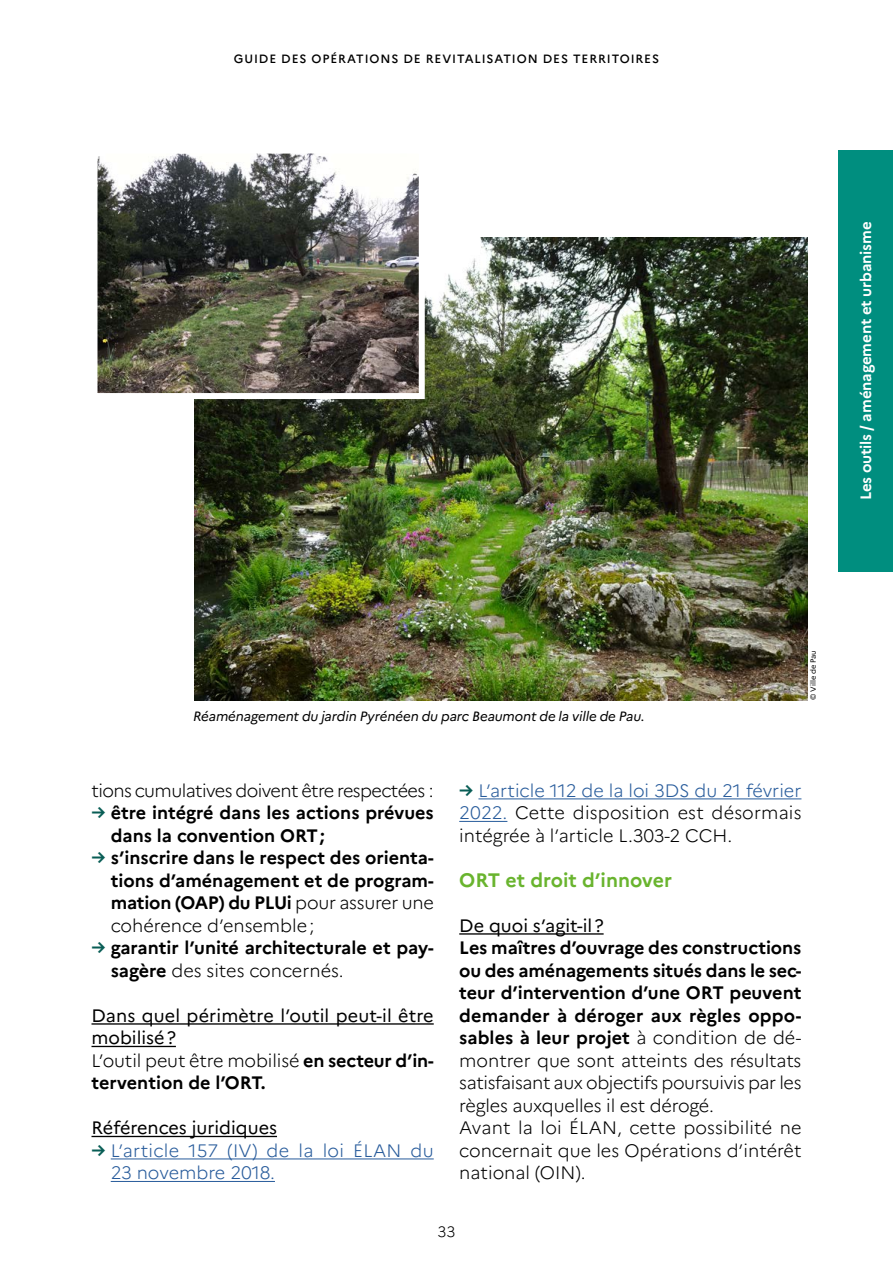
<style>
.page{position:relative;width:893px;height:1263px;background:#fff}
.page>*{position:absolute;margin:0;border:0;box-sizing:border-box;transform-origin:0 0}
.t1{font:700 19.5px "Marianne";color:#69b42e}
.t2{font:300 18px/22.5px "Marianne";letter-spacing:-.01em;color:#000;text-align:justify}
.t3{font:700 18px/22.5px "Marianne";color:#000}
.t4{font:18px/22.5px "Marianne";color:#000}
.t5{font:300 18px/22.5px "Marianne";letter-spacing:.015em;color:#275b9b}
.t6{font:300 18px "Marianne";letter-spacing:-.03em;color:#000}
.t7{font:700 15px "Marianne";letter-spacing:-.005em;color:#fff}
.t8{font:300 15px "Marianne";color:#000}
.t9{font:italic 13.5px "Marianne";letter-spacing:-.01em;color:#000}
.t10{font:500 12px "Marianne";letter-spacing:.075em;color:#000}
.t11{font:7.5px "Marianne";letter-spacing:.01em;color:#000}
.s1{color:#085d55}
.s2{font-weight:300}
.s3{font-weight:700}
.s4{font-weight:700;color:#085d55}
.s5{color:#275b9b}
</style>
<div class="page">
<div style="left:839px;top:151px;width:54px;height:421px;background:#008e7f"></div>
<hr style="left:92px;top:1023px;width:342px;height:2px;background:#000">
<hr style="left:92px;top:1046px;width:84px;height:1px;background:#000">
<hr style="left:92px;top:1136px;width:185px;height:1px;background:#000">
<hr style="left:111px;top:1158px;width:323px;height:1px;background:#275b9b">
<hr style="left:111px;top:1181px;width:164px;height:1px;background:#275b9b">
<hr style="left:478px;top:798px;width:323px;height:1px;background:#275b9b">
<hr style="left:459px;top:821px;width:48px;height:1px;background:#275b9b">
<hr style="left:459px;top:933px;width:145px;height:2px;background:#000">
<img style="left:194px;top:238px;width:613px;height:462px">
<img style="left:99px;top:155px;width:319px;height:237px">
<div style="left:92px;top:148px;width:333px;height:251px;border:6px solid #fff"></div>
<p class="t10" style="left:234px;top:51px;width:427px">GUIDE DES OPÉRATIONS DE REVITALISATION DES TERRITOIRES</p>
<p class="t7" style="left:856px;top:500px;width:280px;rotate:-90deg">Les outils / aménagement et urbanisme</p>
<p class="t9" style="left:193px;top:708px;width:453px">Réaménagement du jardin Pyrénéen du parc Beaumont de la ville de Pau.</p>
<p class="t11" style="left:808px;top:700px;width:52px;rotate:-90deg">© Ville de Pau</p>
<p class="t6" style="left:92px;top:779px;width:344px">tions cumulatives doivent être respectées :</p>
<p class="t3" style="left:111px;top:801px;width:324px;text-indent:-19px"><span class="s1">→</span> être intégré dans les actions prévues dans la convention ORT;</p>
<p class="t3" style="left:111px;top:846px;width:325px;text-align:justify;text-indent:-19px"><span class="s1">→</span> s’inscrire dans le respect des orienta&shy;tions d’aménagement et de program&shy;mation (OAP) du PLUi <span class="s2">pour assurer une cohérence d’ensemble;</span></p>
<p class="t3" style="left:111px;top:936px;width:324px;text-indent:-19px"><span class="s1">→</span> garantir l’unité architecturale et pay&shy;sagère <span class="s2">des sites concernés.</span></p>
<p class="t4" style="left:92px;top:1004px;width:344px">Dans quel périmètre l’outil peut-il être mobilisé?<br><span class="s2">L’outil peut être mobilisé</span> <span class="s3">en secteur d’in&shy;tervention de l’ORT.</span></p>
<p class="t4" style="left:92px;top:1116px;width:187px">Références juridiques</p>
<p class="t5" style="left:111px;top:1139px;width:324px;text-indent:-19px"><span class="s4">→</span> L’article 157 (IV) de la loi ÉLAN du<br>23 novembre 2018.</p>
<p class="t2" style="left:459px;top:779px;width:344px"><span class="s4">→</span> <span class="s5">L’article 112 de la loi 3DS du 21 février 2022.</span> Cette disposition est désormais intégrée à l’article L.303-2 CCH.</p>
<p class="t1" style="left:459px;top:868px;width:214px">ORT et droit d’innover</p>
<p class="t4" style="left:459px;top:914px;width:146px">De quoi s’agit-il?</p>
<p class="t2" style="left:459px;top:936px;width:344px;text-align:left"><span class="s3">Les maîtres d’ouvrage des constructions ou des aménagements situés dans le sec&shy;teur d’intervention d’une ORT peuvent demander à déroger aux règles oppo&shy;sables à leur projet</span> à condition de dé&shy;montrer que sont atteints des résultats satisfaisant aux objectifs poursuivis par les règles auxquelles il est dérogé.<br>Avant la loi ÉLAN, cette possibilité ne concernait que les Opérations d’intérêt national (OIN).</p>
<p class="t8" style="left:438px;top:1222px;width:19px">33</p>
</div>
